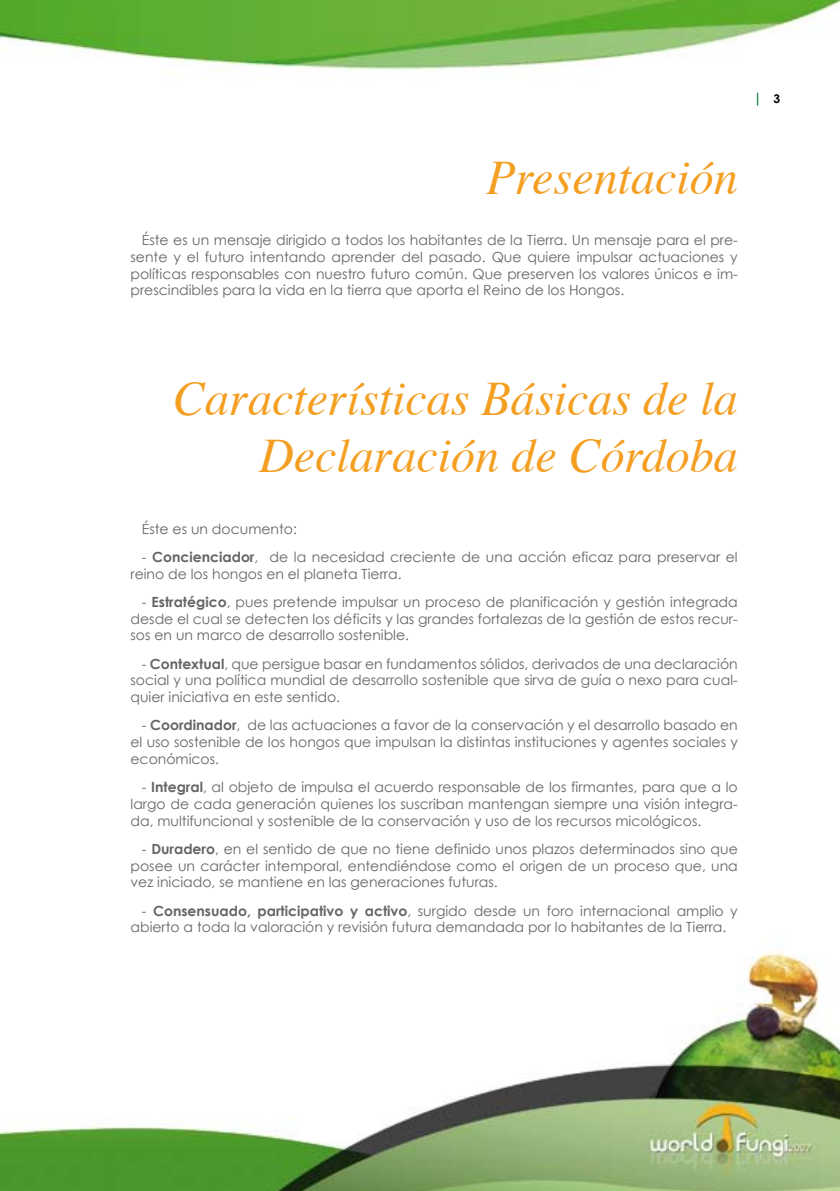
<style>
.page{position:relative;width:840px;height:1191px;background:#fff}
.page>*{position:absolute;margin:0;border:0;box-sizing:border-box;transform-origin:0 0}
.t1{font:italic 48px/57.6px "Times";color:#f49f22;text-align:right}
.t2{font:14px/16.8px "Century Gothic";color:#646567;text-align:justify}
.t3{font:700 14px "Century Gothic";color:#007336}
.s1{font-size:12px;color:#000}
.s2{font-weight:700}
</style>
<div class="page">
<img style="left:0;top:0;width:839px;height:1191px">
<p class="t3" style="left:753px;top:89px;width:28px">| <span class="s1">3</span></p>
<h1 class="t1" style="left:486px;top:146px;width:253px">Presentación</h1>
<p class="t2" style="left:130px;top:231px;width:608px;text-indent:11px">Éste es un mensaje dirigido a todos los habitantes de la Tierra. Un mensaje para el pre&shy;sente y el futuro intentando aprender del pasado. Que quiere impulsar actuaciones y políticas responsables con nuestro futuro común. Que preserven los valores únicos e im&shy;prescindibles para la vida en la tierra que aporta el Reino de los Hongos.</p>
<h1 class="t1" style="left:173px;top:367px;width:565px">Características Básicas de la<br>Declaración de Córdoba</h1>
<p class="t2" style="left:142px;top:520px;width:156px">Éste es un documento:</p>
<p class="t2" style="left:130px;top:548px;width:608px;text-indent:11px">- <span class="s2">Concienciador</span>, de la necesidad creciente de una acción eficaz para preservar el reino de los hongos en el planeta Tierra.</p>
<p class="t2" style="left:130px;top:593px;width:608px;text-indent:11px">- <span class="s2">Estratégico</span>, pues pretende impulsar un proceso de planificación y gestión integrada desde el cual se detecten los déficits y las grandes fortalezas de la gestión de estos recur&shy;sos en un marco de desarrollo sostenible.</p>
<p class="t2" style="left:130px;top:655px;width:608px;text-indent:11px">- <span class="s2">Contextual</span>, que persigue basar en fundamentos sólidos, derivados de una declaración social y una política mundial de desarrollo sostenible que sirva de guía o nexo para cual&shy;quier iniciativa en este sentido.</p>
<p class="t2" style="left:130px;top:716px;width:608px;text-indent:11px">- <span class="s2">Coordinador</span>, de las actuaciones a favor de la conservación y el desarrollo basado en el uso sostenible de los hongos que impulsan la distintas instituciones y agentes sociales y económicos.</p>
<p class="t2" style="left:130px;top:778px;width:608px;text-indent:11px">- <span class="s2">Integral</span>, al objeto de impulsa el acuerdo responsable de los firmantes, para que a lo largo de cada generación quienes los suscriban mantengan siempre una visión integra&shy;da, multifuncional y sostenible de la conservación y uso de los recursos micológicos.</p>
<p class="t2" style="left:130px;top:840px;width:608px;text-indent:11px">- <span class="s2">Duradero</span>, en el sentido de que no tiene definido unos plazos determinados sino que posee un carácter intemporal, entendiéndose como el origen de un proceso que, una vez iniciado, se mantiene en las generaciones futuras.</p>
<p class="t2" style="left:130px;top:902px;width:608px;text-indent:11px">- <span class="s2">Consensuado, participativo y activo</span>, surgido desde un foro internacional amplio y abierto a toda la valoración y revisión futura demandada por lo habitantes de la Tierra.</p>
</div>
